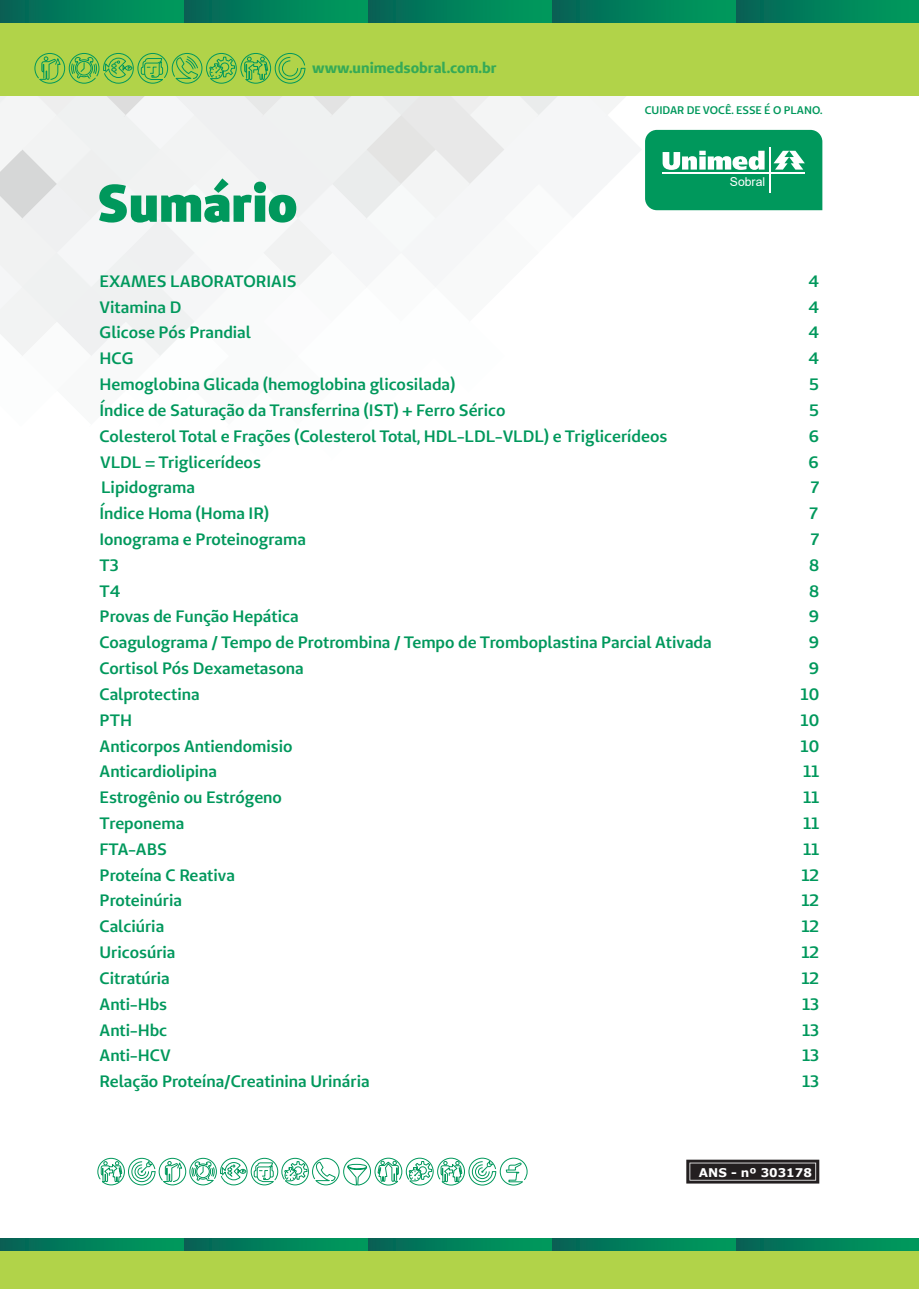
<style>
.page{position:relative;width:919px;height:1289px;background:#fff}
.page>*{position:absolute;margin:0;border:0;box-sizing:border-box;transform-origin:0 0}
.t1{font:900 52.5px "Unimed Sans";color:#00985c}
.t2{font:600 16.5px/25.8px "Unimed Sans";color:#00985c}
.t3{font:700 15px "Unimed Sans";color:rgb(0 152 92/.7)}
.t4{font:12.15px "Arial";color:#fff}
.t5{font:700 12px "Verdana";color:#fff}
.t6{font:600 10.95px "Unimed Sans";color:#00985c}
</style>
<div class="page">
<svg style="left:686px;top:1159px;width:133px;height:24px;background:#393536"></svg>
<div style="left:0;top:1250px;width:918px;height:38px;background:#b1d349"></div>
<svg style="left:735px;top:1238px;width:183px;height:12px;background:#01805a"></svg>
<svg style="left:551px;top:1238px;width:184px;height:12px;background:#01805a"></svg>
<svg style="left:367px;top:1238px;width:184px;height:12px;background:#01805a"></svg>
<svg style="left:184px;top:1238px;width:183px;height:12px;background:#01805a"></svg>
<svg style="left:0;top:1238px;width:184px;height:12px;background:#01805a"></svg>
<div style="left:0;top:22px;width:918px;height:73px;background:#b1d349"></div>
<div style="left:735px;top:0;width:183px;height:22px;background:#00905c"></div>
<svg style="left:97px;top:1157px;width:431px;height:29px"></svg>
<svg style="left:0;top:0;width:824px;height:356px"></svg>
<p class="t3" style="left:312px;top:58px;width:186px">www.unimedsobral.com.br</p>
<h1 class="t1" style="left:97px;top:168px;width:202px">Sumário</h1>
<p class="t6" style="left:644px;top:103px;width:179px">CUIDAR DE VOCÊ. ESSE É O PLANO.</p>
<p class="t4" style="left:729px;top:173px;width:37px">Sobral</p>
<p class="t2" style="left:100px;top:268px;width:198px">EXAMES LABORATORIAIS</p>
<p class="t2" style="left:808px;top:268px;width:12px">4</p>
<p class="t2" style="left:100px;top:293px;width:83px">Vitamina D</p>
<p class="t2" style="left:808px;top:293px;width:12px">4</p>
<p class="t2" style="left:100px;top:319px;width:153px">Glicose Pós Prandial</p>
<p class="t2" style="left:808px;top:319px;width:12px">4</p>
<p class="t2" style="left:100px;top:345px;width:36px">HCG</p>
<p class="t2" style="left:808px;top:345px;width:12px">4</p>
<p class="t2" style="left:100px;top:371px;width:357px">Hemoglobina Glicada (hemoglobina glicosilada)</p>
<p class="t2" style="left:809px;top:371px;width:11px">5</p>
<p class="t2" style="left:100px;top:397px;width:407px">Índice de Saturação da Transferrina (IST) + Ferro Sérico</p>
<p class="t2" style="left:809px;top:397px;width:11px">5</p>
<p class="t2" style="left:100px;top:422px;width:569px">Colesterol Total e Frações (Colesterol Total, HDL-LDL-VLDL) e Triglicerídeos</p>
<p class="t2" style="left:808px;top:422px;width:12px">6</p>
<p class="t2" style="left:100px;top:448px;width:162px">VLDL = Triglicerídeos<br>Lipidograma</p>
<p class="t2" style="left:808px;top:449px;width:12px">6</p>
<p class="t2" style="left:810px;top:474px;width:10px">7</p>
<p class="t2" style="left:100px;top:500px;width:171px">Índice Homa (Homa IR)</p>
<p class="t2" style="left:809px;top:500px;width:10px">7</p>
<p class="t2" style="left:100px;top:526px;width:208px">Ionograma e Proteinograma</p>
<p class="t2" style="left:810px;top:526px;width:10px">7</p>
<p class="t2" style="left:100px;top:552px;width:21px">T3</p>
<p class="t2" style="left:809px;top:552px;width:12px">8</p>
<p class="t2" style="left:100px;top:577px;width:22px">T4</p>
<p class="t2" style="left:809px;top:577px;width:12px">8</p>
<p class="t2" style="left:100px;top:603px;width:200px">Provas de Função Hepática</p>
<p class="t2" style="left:808px;top:603px;width:12px">9</p>
<p class="t2" style="left:100px;top:629px;width:613px">Coagulograma / Tempo de Protrombina / Tempo de Tromboplastina Parcial Ativada</p>
<p class="t2" style="left:808px;top:629px;width:12px">9</p>
<p class="t2" style="left:100px;top:655px;width:206px">Cortisol Pós Dexametasona</p>
<p class="t2" style="left:808px;top:655px;width:12px">9</p>
<p class="t2" style="left:100px;top:681px;width:101px">Calprotectina</p>
<p class="t2" style="left:800px;top:681px;width:20px">10</p>
<p class="t2" style="left:100px;top:706px;width:34px">PTH</p>
<p class="t2" style="left:800px;top:706px;width:20px">10</p>
<p class="t2" style="left:100px;top:732px;width:194px">Anticorpos Antiendomisio</p>
<p class="t2" style="left:800px;top:732px;width:20px">10</p>
<p class="t2" style="left:100px;top:758px;width:119px">Anticardiolipina</p>
<p class="t2" style="left:803px;top:758px;width:17px">11</p>
<p class="t2" style="left:100px;top:784px;width:184px">Estrogênio ou Estrógeno</p>
<p class="t2" style="left:803px;top:784px;width:17px">11</p>
<p class="t2" style="left:100px;top:810px;width:86px">Treponema</p>
<p class="t2" style="left:803px;top:810px;width:17px">11</p>
<p class="t2" style="left:100px;top:835px;width:69px">FTA-ABS</p>
<p class="t2" style="left:803px;top:835px;width:17px">11</p>
<p class="t2" style="left:100px;top:861px;width:137px">Proteína C Reativa</p>
<p class="t2" style="left:801px;top:861px;width:19px">12</p>
<p class="t2" style="left:100px;top:887px;width:84px">Proteinúria</p>
<p class="t2" style="left:801px;top:887px;width:19px">12</p>
<p class="t2" style="left:100px;top:913px;width:66px">Calciúria</p>
<p class="t2" style="left:801px;top:913px;width:19px">12</p>
<p class="t2" style="left:100px;top:939px;width:77px">Uricosúria</p>
<p class="t2" style="left:801px;top:939px;width:19px">12</p>
<p class="t2" style="left:100px;top:964px;width:72px">Citratúria</p>
<p class="t2" style="left:801px;top:964px;width:19px">12</p>
<p class="t2" style="left:100px;top:990px;width:69px">Anti-Hbs</p>
<p class="t2" style="left:802px;top:990px;width:18px">13</p>
<p class="t2" style="left:100px;top:1016px;width:69px">Anti-Hbc</p>
<p class="t2" style="left:802px;top:1016px;width:18px">13</p>
<p class="t2" style="left:100px;top:1042px;width:73px">Anti-HCV</p>
<p class="t2" style="left:802px;top:1042px;width:18px">13</p>
<p class="t2" style="left:100px;top:1068px;width:271px">Relação Proteína/Creatinina Urinária</p>
<p class="t2" style="left:802px;top:1068px;width:18px">13</p>
<p class="t5" style="left:698px;top:1163px;width:114px">ANS - nº 303178</p>
</div>
